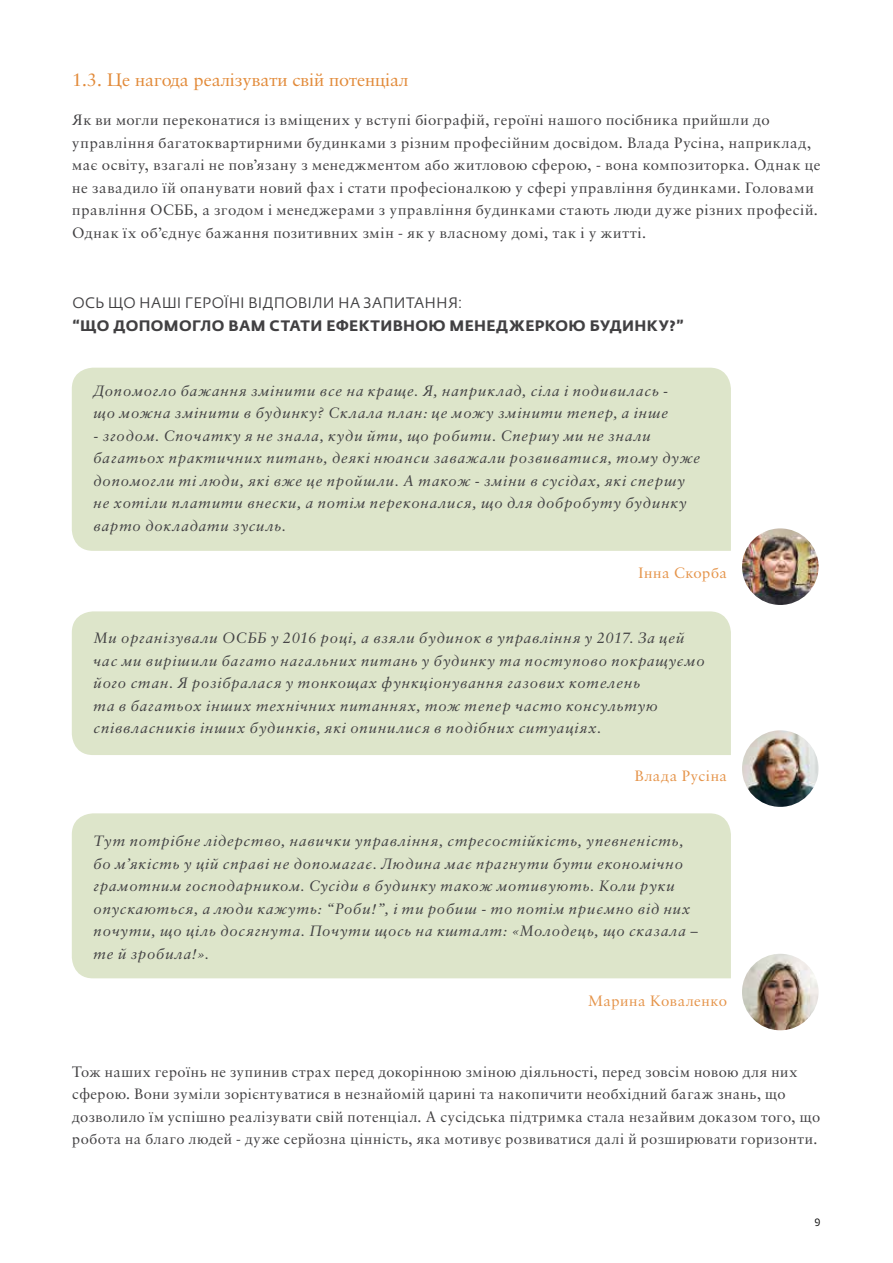
<style>
.page{position:relative;width:893px;height:1263px;background:#fff}
.page>*{position:absolute;margin:0;border:0;box-sizing:border-box;transform-origin:0 0}
.t1{font:18px "Sabon Cyr";color:#e28a39}
.t2{font:italic 15px/22.5px "Sabon Cyr";letter-spacing:.06em;color:#414042}
.t3{font:15px/22.5px "Sabon Cyr";letter-spacing:.04em;color:#414042}
.t4{font:700 15px "Fedra Sans Pro";letter-spacing:.02em;color:#414042}
.t5{font:15px "Fedra Sans Pro";letter-spacing:.01em;color:#414042}
.t6{font:15px "Sabon Cyr";letter-spacing:.04em;color:#e5944a}
.t7{font:10.5px "Fedra Sans Pro";color:#000}
</style>
<div class="page">
<div style="left:72px;top:368px;width:659px;height:183px;background:#dde5ca"></div>
<div style="left:72px;top:611px;width:659px;height:144px;background:#dde5ca"></div>
<div style="left:72px;top:813px;width:659px;height:165px;background:#dde5ca"></div>
<img style="left:742px;top:528px;width:77px;height:77px;border-radius:38px">
<img style="left:742px;top:954px;width:77px;height:76px;border-radius:38px">
<img style="left:742px;top:730px;width:77px;height:77px;border-radius:38px">
<p class="t1" style="left:72px;top:69px;width:338px">1.3. Це нагода реалізувати свій потенціал</p>
<p class="t3" style="left:72px;top:109px;width:750px">Як ви могли переконатися із вміщених у вступі біографій, героїні нашого посібника прийшли до управління багатоквартирними будинками з різним професійним досвідом. Влада Русіна, наприклад, має освіту, взагалі не пов’язану з менеджментом або житловою сферою, - вона композиторка. Однак це не завадило їй опанувати новий фах і стати професіоналкою у сфері управління будинками. Головами правління ОСББ, а згодом і менеджерами з управління будинками стають люди дуже різних професій.<br>Однак їх об’єднує бажання позитивних змін - як у власному домі, так і у житті.</p>
<p class="t5" style="left:72px;top:294px;width:392px">ОСЬ ЩО НАШІ ГЕРОЇНІ ВІДПОВІЛИ НА ЗАПИТАННЯ:</p>
<p class="t4" style="left:72px;top:316px;width:613px">“ЩО ДОПОМОГЛО ВАМ СТАТИ ЕФЕКТИВНОЮ МЕНЕДЖЕРКОЮ БУДИНКУ?”</p>
<p class="t2" style="left:94px;top:380px;width:576px">Допомогло бажання змінити все на краще. Я, наприклад, сіла і подивилась - що можна змінити в будинку? Склала план: це можу змінити тепер, а інше</p>
<p class="t2" style="left:94px;top:425px;width:608px">- згодом. Спочатку я не знала, куди йти, що робити. Спершу ми не знали багатьох практичних питань, деякі нюанси заважали розвиватися, тому дуже допомогли ті люди, які вже це пройшли. А також - зміни в сусідах, які спершу не хотіли платити внески, а потім переконалися, що для добробуту будинку варто докладати зусиль.</p>
<p class="t6" style="left:638px;top:564px;width:90px">Інна Скорба</p>
<p class="t2" style="left:94px;top:627px;width:613px">Ми організували ОСББ у 2016 році, а взяли будинок в управління у 2017. За цей час ми вирішили багато нагальних питань у будинку та поступово покращуємо його стан. Я розібралася у тонкощах функціонування газових котелень<br>та в багатьох інших технічних питаннях, тож тепер часто консультую співвласників інших будинків, які опинилися в подібних ситуаціях.</p>
<p class="t6" style="left:635px;top:767px;width:94px">Влада Русіна</p>
<p class="t2" style="left:94px;top:830px;width:606px">Тут потрібне лідерство, навички управління, стресостійкість, упевненість, бо м’якість у цій справі не допомагає. Людина має прагнути бути економічно грамотним господарником. Сусіди в будинку також мотивують. Коли руки опускаються, а люди кажуть: “Роби!”, і ти робиш - то потім приємно від них почути, що ціль досягнута. Почути щось на кшталт: «Молодець, що сказала – те й зробила!».</p>
<p class="t6" style="left:588px;top:992px;width:141px">Марина Коваленко</p>
<p class="t3" style="left:72px;top:1060px;width:749px">Тож наших героїнь не зупинив страх перед докорінною зміною діяльності, перед зовсім новою для них сферою. Вони зуміли зорієнтуватися в незнайомій царині та накопичити необхідний багаж знань, що дозволило їм успішно реалізувати свій потенціал. А сусідська підтримка стала незайвим доказом того, що робота на благо людей - дуже серйозна цінність, яка мотивує розвиватися далі й розширювати горизонти.</p>
<p class="t7" style="left:815px;top:1216px;width:8px">9</p>
</div>
